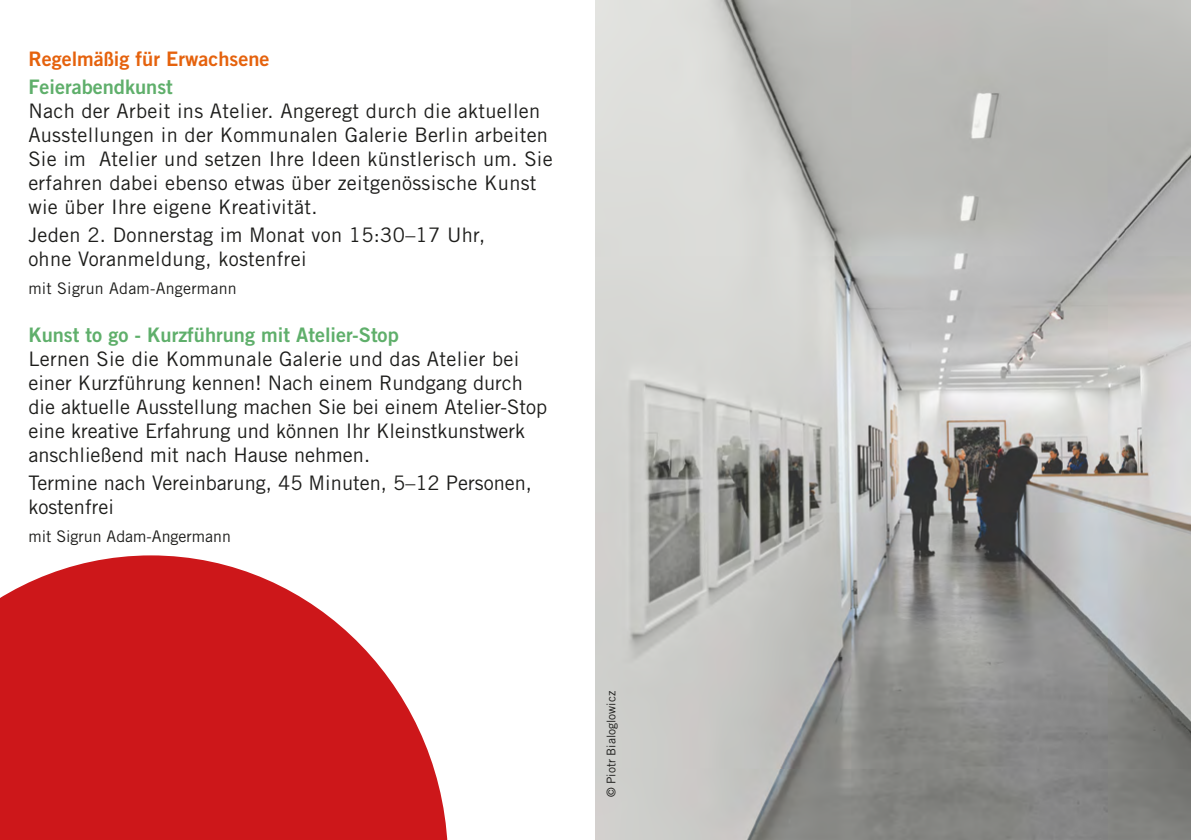
<style>
.page{position:relative;width:1191px;height:840px;background:#fff}
.page>*{position:absolute;margin:0;border:0;box-sizing:border-box;transform-origin:0 0}
.t1{font:20px/24px "Trade Gothic LT Std";letter-spacing:.015em;color:#1d1d1b}
.t2{font:20px "Trade Gothic LT Std Bd 2";color:#5faf6b}
.t3{font:20px "Trade Gothic LT Std Bd 2";color:#e5620d}
.t4{font:16px "Trade Gothic LT Std";letter-spacing:.005em;color:#1d1d1b}
.t5{font:12px "Trade Gothic LT Std";color:#1d1d1b}
</style>
<div class="page">
<svg style="left:0;top:555px;width:448px;height:284px;fill:#cd171a"></svg>
<img style="left:595px;top:0;width:596px;height:839px">
<p class="t3" style="left:28px;top:46px;width:243px">Regelmäßig für Erwachsene</p>
<p class="t2" style="left:28px;top:74px;width:146px">Feierabendkunst</p>
<p class="t1" style="left:28px;top:98px;width:526px">Nach der Arbeit ins Atelier. Angeregt durch die aktuellen Ausstellungen in der Kommunalen Galerie Berlin arbeiten Sie im Atelier und setzen Ihre Ideen künstlerisch um. Sie erfahren dabei ebenso etwas über zeitgenössische Kunst wie über Ihre eigene Kreativität.</p>
<p class="t1" style="left:28px;top:222px;width:458px">Jeden 2. Donnerstag im Monat von 15:30–17 Uhr, ohne Voranmeldung, kostenfrei</p>
<p class="t4" style="left:28px;top:278px;width:210px">mit Sigrun Adam-Angermann</p>
<p class="t2" style="left:28px;top:322px;width:372px">Kunst to go - Kurzführung mit Atelier-Stop</p>
<p class="t1" style="left:28px;top:346px;width:520px">Lernen Sie die Kommunale Galerie und das Atelier bei einer Kurzführung kennen! Nach einem Rundgang durch die aktuelle Ausstellung machen Sie bei einem Atelier-Stop eine kreative Erfahrung und können Ihr Kleinstkunstwerk anschließend mit nach Hause nehmen.</p>
<p class="t1" style="left:28px;top:470px;width:505px">Termine nach Vereinbarung, 45 Minuten, 5–12 Personen, kostenfrei</p>
<p class="t4" style="left:28px;top:526px;width:204px">mit Sigrun Adam-Angermann</p>
<p class="t5" style="left:604px;top:797px;width:108px;rotate:-90deg">© Piotr Bialoglowicz</p>
</div>
